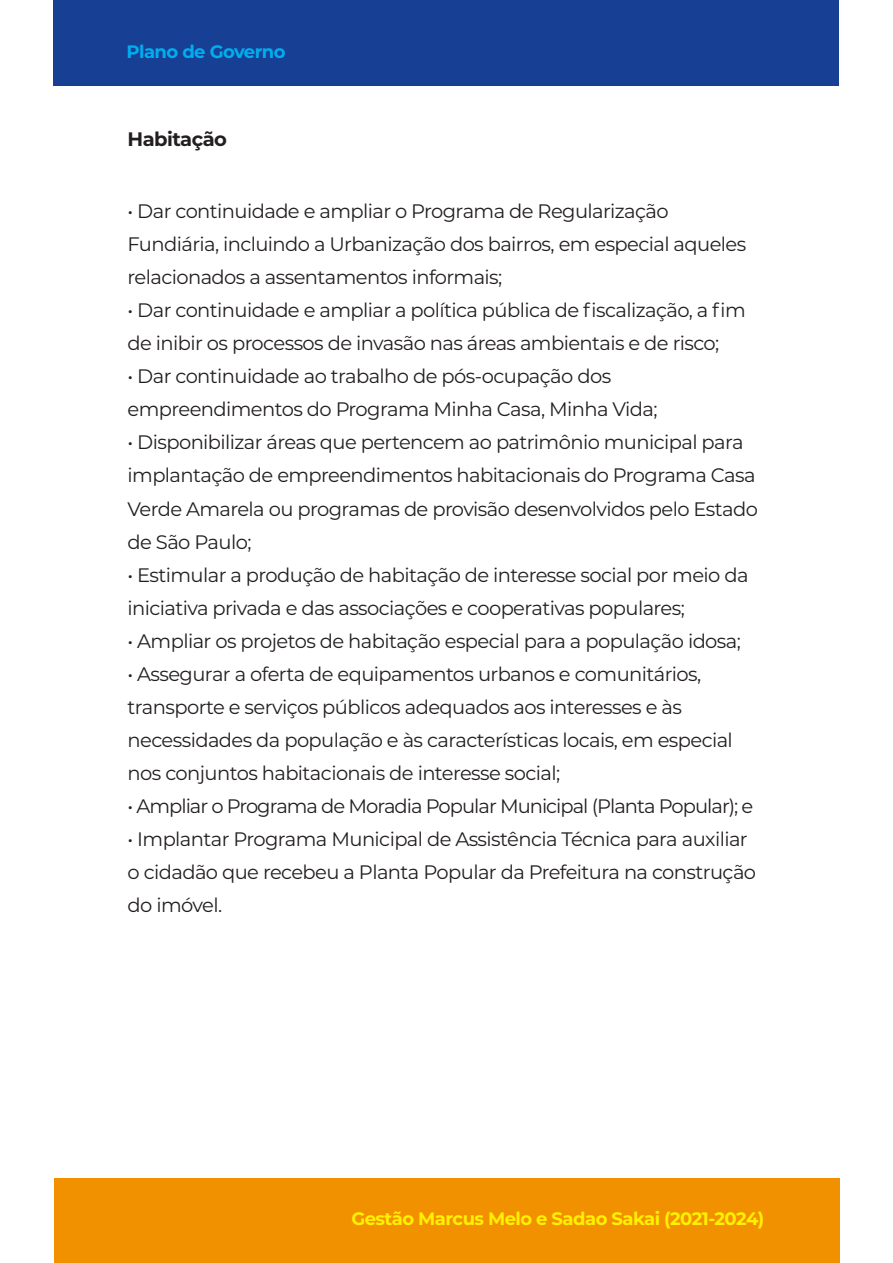
<style>
.page{position:relative;width:893px;height:1263px;background:#fff}
.page>*{position:absolute;margin:0;border:0;box-sizing:border-box;transform-origin:0 0}
.t1{font:19.5px/33px "Montserrat";letter-spacing:-.03em;color:#231f20}
.t2{font:19.5px "Montserrat";letter-spacing:-.05em;color:#231f20}
.t3{font:700 19.5px "Montserrat";letter-spacing:-.03em;color:#231f20}
.t4{font:700 18px "Montserrat";letter-spacing:-.03em;color:#fff101}
.t5{font:700 18px "Montserrat";letter-spacing:-.03em;color:#00aeef}
</style>
<div class="page">
<div style="left:54px;top:0;width:785px;height:85px;background:#174094"></div>
<div style="left:54px;top:1178px;width:785px;height:85px;background:#f29100"></div>
<p class="t5" style="left:126px;top:38px;width:161px">Plano de Governo</p>
<p class="t3" style="left:128px;top:125px;width:101px">Habitação</p>
<p class="t1" style="left:128px;top:194px;width:620px">• Dar continuidade e ampliar o Programa de Regularização<br>Fundiária, incluindo a Urbanização dos bairros, em especial aqueles relacionados a assentamentos informais;</p>
<p class="t1" style="left:128px;top:293px;width:620px">• Dar continuidade e ampliar a política pública de fiscalização, a fim de inibir os processos de invasão nas áreas ambientais e de risco;</p>
<p class="t1" style="left:128px;top:359px;width:531px">• Dar continuidade ao trabalho de pós-ocupação dos empreendimentos do Programa Minha Casa, Minha Vida;</p>
<p class="t1" style="left:128px;top:425px;width:632px">• Disponibilizar áreas que pertencem ao patrimônio municipal para implantação de empreendimentos habitacionais do Programa Casa Verde Amarela ou programas de provisão desenvolvidos pelo Estado de São Paulo;</p>
<p class="t1" style="left:128px;top:557px;width:622px">• Estimular a produção de habitação de interesse social por meio da iniciativa privada e das associações e cooperativas populares;</p>
<p class="t1" style="left:128px;top:623px;width:615px">• Ampliar os projetos de habitação especial para a população idosa;</p>
<p class="t1" style="left:128px;top:656px;width:607px">• Assegurar a oferta de equipamentos urbanos e comunitários, transporte e serviços públicos adequados aos interesses e às necessidades da população e às características locais, em especial nos conjuntos habitacionais de interesse social;</p>
<p class="t2" style="left:128px;top:792px;width:627px">• Ampliar o Programa de Moradia Popular Municipal (Planta Popular); e</p>
<p class="t1" style="left:128px;top:821px;width:630px">• Implantar Programa Municipal de Assistência Técnica para auxiliar o cidadão que recebeu a Planta Popular da Prefeitura na construção do imóvel.</p>
<p class="t4" style="left:351px;top:1205px;width:414px">Gestão Marcus Melo e Sadao Sakai (2021-2024)</p>
</div>
